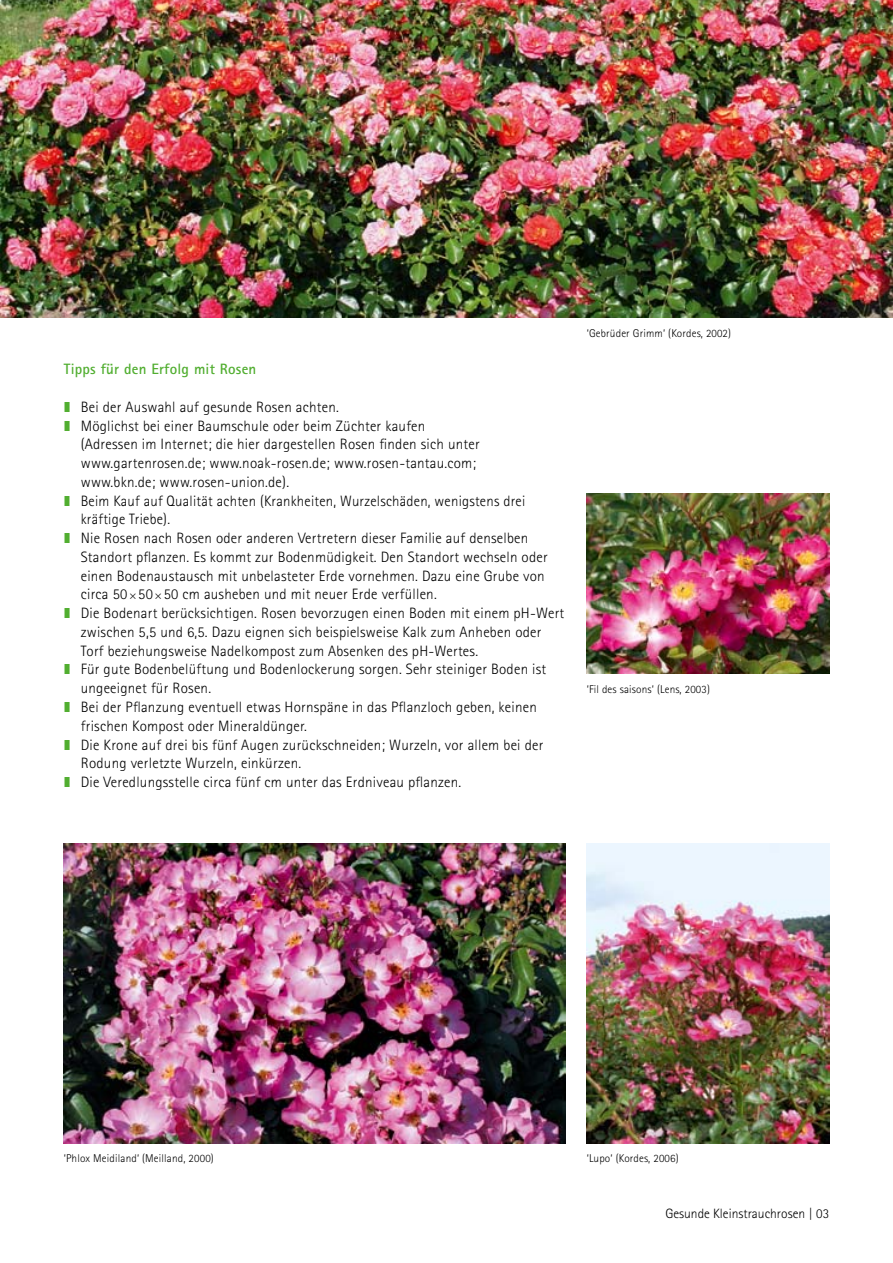
<style>
.page{position:relative;width:893px;height:1263px;background:#fff}
.page>*{position:absolute;margin:0;border:0;box-sizing:border-box;transform-origin:0 0}
.t1{font:300 15px "Rotis Sans Serif";letter-spacing:.015em;color:#000}
.t2{font:700 15px "Rotis Sans Serif";letter-spacing:.015em;color:#51ae30}
.t3{font:300 13.5px "Rotis Sans Serif";color:#000}
.t4{font:300 11.25px "Rotis Sans Serif";letter-spacing:.015em;color:#000}
.s1{font-family:"Sandstein Zapf 0 wt";font-weight:400;color:#51ae30}
</style>
<div class="page">
<img style="left:0;top:0;width:893px;height:318px">
<img style="left:64px;top:843px;width:502px;height:300px">
<img style="left:587px;top:843px;width:242px;height:300px">
<img style="left:587px;top:493px;width:242px;height:180px">
<p class="t2" style="left:64px;top:360px;width:194px">Tipps für den Erfolg mit Rosen</p>
<p class="t1" style="left:64px;top:398px;width:277px"><span class="s1">N</span> Bei der Auswahl auf gesunde Rosen achten.</p>
<p class="t1" style="left:64px;top:417px;width:363px"><span class="s1">N</span> Möglichst bei einer Baumschule oder beim Züchter kaufen</p>
<p class="t1" style="left:81px;top:436px;width:400px">(Adressen im Internet; die hier dargestellen Rosen finden sich unter</p>
<p class="t1" style="left:81px;top:454px;width:397px">www.gartenrosen.de; www.noak-rosen.de; www.rosen-tantau.com;</p>
<p class="t1" style="left:81px;top:473px;width:210px">www.bkn.de; www.rosen-union.de).</p>
<p class="t1" style="left:64px;top:492px;width:463px"><span class="s1">N</span> Beim Kauf auf Qualität achten (Krankheiten, Wurzelschäden, wenigstens drei</p>
<p class="t1" style="left:81px;top:511px;width:91px">kräftige Triebe).</p>
<p class="t1" style="left:64px;top:529px;width:466px"><span class="s1">N</span> Nie Rosen nach Rosen oder anderen Vertretern dieser Familie auf denselben</p>
<p class="t1" style="left:81px;top:548px;width:468px">Standort pflanzen. Es kommt zur Bodenmüdigkeit. Den Standort wechseln oder</p>
<p class="t1" style="left:81px;top:567px;width:465px">einen Bodenaustausch mit unbelasteter Erde vornehmen. Dazu eine Grube von</p>
<p class="t1" style="left:81px;top:586px;width:357px">circa 50 50 50 cm ausheben und mit neuer Erde verfüllen.</p>
<p class="t1" style="left:64px;top:604px;width:502px"><span class="s1">N</span> Die Bodenart berücksichtigen. Rosen bevorzugen einen Boden mit einem pH-Wert</p>
<p class="t1" style="left:81px;top:623px;width:462px">zwischen 5,5 und 6,5. Dazu eignen sich beispielsweise Kalk zum Anheben oder</p>
<p class="t1" style="left:81px;top:642px;width:399px">Torf beziehungsweise Nadelkompost zum Absenken des pH-Wertes.</p>
<p class="t1" style="left:64px;top:661px;width:484px"><span class="s1">N</span> Für gute Bodenbelüftung und Bodenlockerung sorgen. Sehr steiniger Boden ist</p>
<p class="t1" style="left:81px;top:679px;width:132px">ungeeignet für Rosen.</p>
<p class="t1" style="left:64px;top:698px;width:475px"><span class="s1">N</span> Bei der Pflanzung eventuell etwas Hornspäne in das Pflanzloch geben, keinen</p>
<p class="t1" style="left:81px;top:717px;width:228px">frischen Kompost oder Mineraldünger.</p>
<p class="t1" style="left:64px;top:736px;width:481px"><span class="s1">N</span> Die Krone auf drei bis fünf Augen zurückschneiden; Wurzeln, vor allem bei der</p>
<p class="t1" style="left:81px;top:754px;width:222px">Rodung verletzte Wurzeln, einkürzen.</p>
<p class="t1" style="left:64px;top:773px;width:399px"><span class="s1">N</span> Die Veredlungsstelle circa fünf cm unter das Erdniveau pflanzen.</p>
<p class="t4" style="left:587px;top:327px;width:146px">‘Gebrüder Grimm‘ (Kordes, 2002)</p>
<p class="t4" style="left:587px;top:683px;width:125px">‘Fil des saisons‘ (Lens, 2003)</p>
<p class="t4" style="left:64px;top:1152px;width:152px">‘Phlox Meidiland‘ (Meilland, 2000)</p>
<p class="t4" style="left:587px;top:1152px;width:93px">‘Lupo‘ (Kordes, 2006)</p>
<p class="t3" style="left:665px;top:1206px;width:165px">Gesunde Kleinstrauchrosen | 03</p>
</div>
